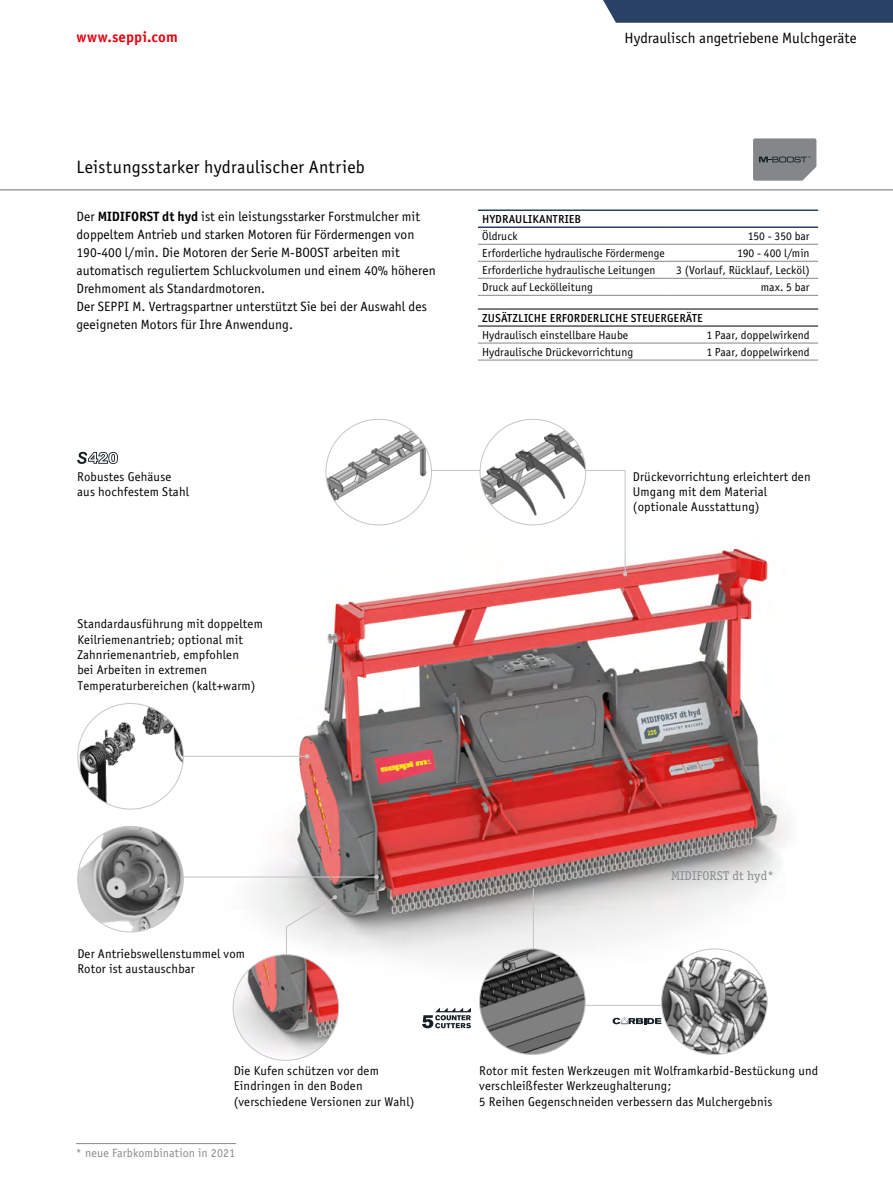
<style>
.page{position:relative;width:893px;height:1191px;background:#fff}
.page>*{position:absolute;margin:0;border:0;box-sizing:border-box;transform-origin:0 0}
.t1{font:18px "Officina Sans Book ITC";letter-spacing:.01em;color:#000}
.t2{font:15px "Officina Sans Book ITC";color:#000}
.t3{font:15px "Officina Sans Bold ITC";letter-spacing:.005em;color:#e30613}
.t4{font:13.5px/18px "Officina Sans Book ITC";color:#000}
.t5{font:12.75px/15.3px "Officina Sans Book ITC";letter-spacing:.01em;color:#000}
.t6{font:12.75px "Officina Serif ITC";letter-spacing:.01em;color:#868a8c}
.t7{font:12px "Officina Sans Book ITC";letter-spacing:.01em;color:#868a8c}
.t8{font:11.7px "Officina Sans Book ITC";color:#000}
.t9{font:11.7px "Officina Sans Medium ITC";letter-spacing:.01em;color:#000}
.s1{font-family:"Officina Sans Bold ITC"}
</style>
<div class="page">
<hr style="left:0;top:190px;width:893px;height:1px;background:#706f6f">
<div style="left:603px;top:0;width:290px;height:23px;background:#2a4166"></div>
<img style="left:212px;top:548px;width:575px;height:474px">
<svg style="left:532px;top:887px;width:213px;height:120px"></svg>
<hr style="left:163px;top:755px;width:144px;height:2px;background:#c6c6c6">
<svg style="left:305px;top:754px;width:4px;height:4px"></svg>
<svg style="left:365px;top:469px;width:262px;height:107px"></svg>
<svg style="left:284px;top:895px;width:53px;height:82px"></svg>
<img style="left:480px;top:419px;width:106px;height:106px;border-radius:53px">
<img style="left:326px;top:419px;width:106px;height:106px;border-radius:53px">
<img style="left:233px;top:954px;width:106px;height:106px;border-radius:53px">
<svg style="left:753px;top:138px;width:63px;height:43px"></svg>
<img style="left:78px;top:703px;width:105px;height:106px;border-radius:53px">
<img style="left:480px;top:949px;width:105px;height:105px;border-radius:53px">
<svg style="left:422px;top:1007px;width:49px;height:21px"></svg>
<svg style="left:613px;top:1017px;width:48px;height:7px"></svg>
<img style="left:662px;top:949px;width:105px;height:105px;border-radius:53px">
<svg style="left:77px;top:452px;width:41px;height:12px"></svg>
<hr style="left:157px;top:876px;width:220px;height:1px;background:#c6c6c6">
<svg style="left:374px;top:875px;width:5px;height:4px"></svg>
<img style="left:78px;top:826px;width:105px;height:106px;border-radius:53px">
<hr style="left:478px;top:244px;width:187px;height:1px;background:#878787">
<hr style="left:665px;top:244px;width:153px;height:1px;background:#878787">
<hr style="left:478px;top:261px;width:187px;height:1px;background:#878787">
<hr style="left:665px;top:261px;width:153px;height:1px;background:#878787">
<hr style="left:478px;top:278px;width:187px;height:1px;background:#878787">
<hr style="left:665px;top:278px;width:153px;height:1px;background:#878787">
<hr style="left:478px;top:295px;width:187px;height:1px;background:#878787">
<hr style="left:665px;top:295px;width:153px;height:1px;background:#878787">
<hr style="left:478px;top:209px;width:187px;height:2px;background:#2a4166">
<hr style="left:665px;top:209px;width:153px;height:2px;background:#2a4166">
<hr style="left:478px;top:226px;width:187px;height:2px;background:#2a4166">
<hr style="left:665px;top:226px;width:153px;height:2px;background:#2a4166">
<hr style="left:478px;top:343px;width:187px;height:1px;background:#878787">
<hr style="left:665px;top:343px;width:153px;height:1px;background:#878787">
<hr style="left:478px;top:360px;width:187px;height:1px;background:#878787">
<hr style="left:665px;top:360px;width:153px;height:1px;background:#878787">
<hr style="left:478px;top:309px;width:187px;height:1px;background:#000">
<hr style="left:665px;top:309px;width:153px;height:1px;background:#000">
<hr style="left:478px;top:326px;width:187px;height:1px;background:#000">
<hr style="left:665px;top:326px;width:153px;height:1px;background:#000">
<hr style="left:76px;top:1143px;width:160px;height:1px;background:#868a8c">
<p class="t3" style="left:77px;top:26px;width:103px">www.seppi.com</p>
<h1 class="t1" style="left:77px;top:155px;width:290px">Leistungsstarker hydraulischer Antrieb</h1>
<p class="t4" style="left:77px;top:206px;width:361px">Der <span class="s1">MIDIFORST dt hyd</span> ist ein leistungsstarker Forstmulcher mit doppeltem Antrieb und starken Motoren für Fördermengen von 190-400 l/min. Die Motoren der Serie M-BOOST arbeiten mit automatisch reguliertem Schluckvolumen und einem 40% höheren Drehmoment als Standardmotoren.<br>Der SEPPI M. Vertragspartner unterstützt Sie bei der Auswahl des geeigneten Motors für Ihre Anwendung.</p>
<p class="t5" style="left:77px;top:468px;width:113px">Robustes Gehäuse aus hochfestem Stahl</p>
<p class="t5" style="left:77px;top:616px;width:187px">Standardausführung mit doppeltem<br>Keilriemenantrieb; optional mit<br>Zahnriemenantrieb, empfohlen<br>bei Arbeiten in extremen<br>Temperaturbereichen (kalt+warm)</p>
<p class="t2" style="left:624px;top:28px;width:234px">Hydraulisch angetriebene Mulchgeräte</p>
<p class="t9" style="left:482px;top:211px;width:101px">HYDRAULIKANTRIEB</p>
<p class="t8" style="left:482px;top:228px;width:37px">Öldruck</p>
<p class="t8" style="left:748px;top:228px;width:63px">150 - 350 bar</p>
<p class="t8" style="left:482px;top:245px;width:184px">Erforderliche hydraulische Fördermenge</p>
<p class="t8" style="left:737px;top:245px;width:74px">190 - 400 l/min</p>
<p class="t8" style="left:482px;top:262px;width:175px">Erforderliche hydraulische Leitungen</p>
<p class="t8" style="left:676px;top:262px;width:135px">3 (Vorlauf, Rücklauf, Lecköl)</p>
<p class="t8" style="left:482px;top:279px;width:112px">Druck auf Leckölleitung</p>
<p class="t8" style="left:761px;top:279px;width:50px">max. 5 bar</p>
<p class="t9" style="left:482px;top:310px;width:222px">ZUSÄTZLICHE ERFORDERLICHE STEUERGERÄTE</p>
<p class="t8" style="left:482px;top:327px;width:148px">Hydraulisch einstellbare Haube</p>
<p class="t8" style="left:706px;top:327px;width:105px">1 Paar, doppelwirkend</p>
<p class="t8" style="left:482px;top:344px;width:152px">Hydraulische Drückevorrichtung</p>
<p class="t8" style="left:706px;top:344px;width:105px">1 Paar, doppelwirkend</p>
<p class="t5" style="left:633px;top:468px;width:179px">Drückevorrichtung erleichtert den<br>Umgang mit dem Material (optionale Ausstattung)</p>
<p class="t5" style="left:77px;top:945px;width:169px">Der Antriebswellenstummel vom<br>Rotor ist austauschbar</p>
<p class="t5" style="left:234px;top:1062px;width:182px">Die Kufen schützen vor dem<br>Eindringen in den Boden (verschiedene Versionen zur Wahl)</p>
<p class="t7" style="left:76px;top:1145px;width:161px">* neue Farbkombination in 2021</p>
<p class="t6" style="left:671px;top:867px;width:104px">MIDIFORST dt hyd*</p>
<p class="t5" style="left:479px;top:1062px;width:340px">Rotor mit festen Werkzeugen mit Wolframkarbid-Bestückung und verschleißfester Werkzeughalterung;<br>5 Reihen Gegenschneiden verbessern das Mulchergebnis</p>
</div>
